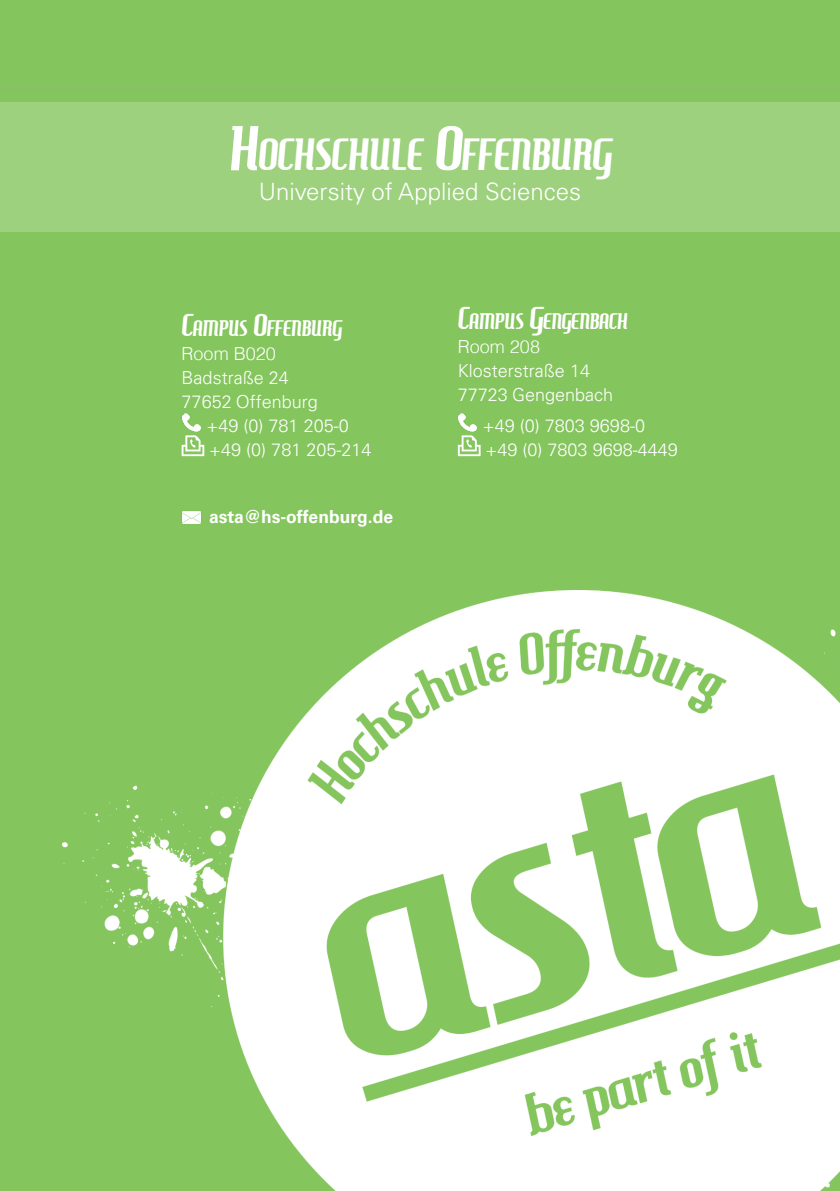
<style>
.page{position:relative;width:840px;height:1191px;background:#fff}
.page>*{position:absolute;margin:0;border:0;box-sizing:border-box;transform-origin:0 0}
.t1{font:42.8px "Hamburger Heaven";color:#fff}
.t2{font:300 24px "Univers";color:#fff}
.t3{font:21.4px "Hamburger Heaven";color:#fff}
.t4{font:300 18px/24px "Univers";color:#fff}
.t5{font:700 18px "Univers";color:#fff}
.t6{font:300 18px "Helvetica";color:#fff}
.s1{font-size:60px}
.s2{font-size:30px}
</style>
<div class="page">
<div style="left:0;top:0;width:839px;height:1191px;background:#84c55d"></div>
<hr style="left:0;top:89px;width:839px;height:1px;background:#a7a5a6">
<div style="left:0;top:102px;width:839px;height:130px;background:#9dd17e"></div>
<img style="left:62px;top:590px;width:777px;height:601px">
<img style="left:182px;top:511px;width:19px;height:13px">
<img style="left:182px;top:413px;width:19px;height:19px">
<svg style="left:181px;top:435px;width:23px;height:21px"></svg>
<img style="left:458px;top:413px;width:19px;height:19px">
<svg style="left:457px;top:435px;width:23px;height:21px"></svg>
<h1 class="t1" style="left:228px;top:130px;width:384px"><span class="s1">H</span>OCHSCHULE <span class="s1">O</span>FFENBURG</h1>
<h2 class="t2" style="left:258px;top:182px;width:324px">University of Applied Sciences</h2>
<p class="t3" style="left:181px;top:316px;width:162px"><span class="s2">C</span>AMPUS <span class="s2">O</span>FFENBURG</p>
<p class="t6" style="left:181px;top:346px;width:96px">Room B020</p>
<p class="t4" style="left:181px;top:367px;width:109px">Badstraße 24</p>
<p class="t4" style="left:181px;top:391px;width:138px">77652 Offenburg</p>
<p class="t4" style="left:206px;top:415px;width:143px">+49 (0) 781 205-0</p>
<p class="t4" style="left:209px;top:439px;width:164px">+49 (0) 781 205-214</p>
<p class="t5" style="left:209px;top:510px;width:185px">asta@hs-offenburg.de</p>
<p class="t3" style="left:457px;top:309px;width:171px"><span class="s2">C</span>AMPUS <span class="s2">G</span>ENGENBACH</p>
<p class="t6" style="left:457px;top:339px;width:84px">Room 208</p>
<p class="t4" style="left:457px;top:360px;width:157px">Klosterstraße 14<br>77723 Gengenbach</p>
<p class="t4" style="left:482px;top:415px;width:196px">+49 (0) 7803 9698-0 +49 (0) 7803 9698-4449</p>
</div>
